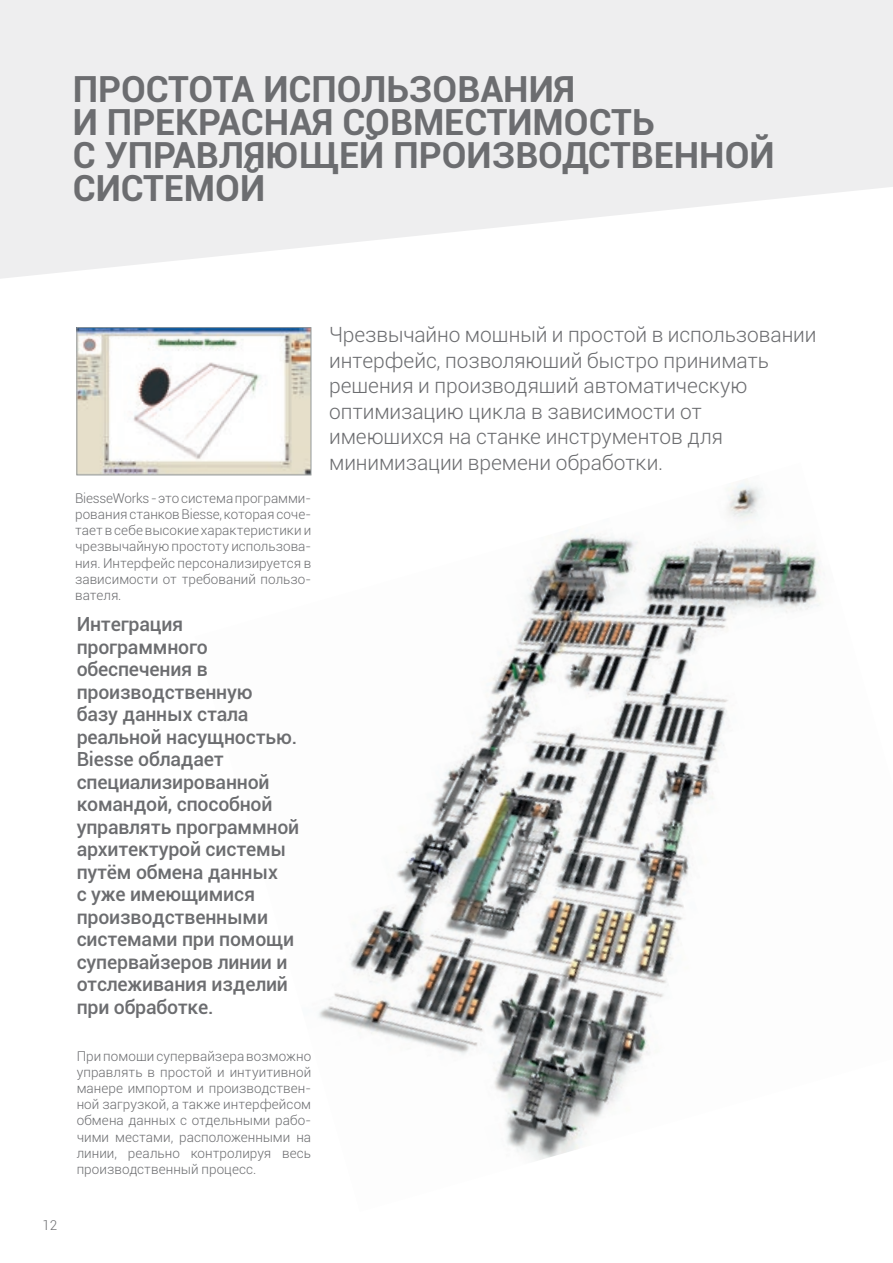
<style>
.page{position:relative;width:893px;height:1263px;background:#fff}
.page>*{position:absolute;margin:0;border:0;box-sizing:border-box;transform-origin:0 0}
.t1{font:700 36px/33px "Roboto";color:#6c6d70}
.t2{font:300 21px/25.5px "Roboto";letter-spacing:-.005em;color:#6c6d70}
.t3{font:500 19.5px/22.5px "Roboto";letter-spacing:-.01em;color:#6c6d70}
.t4{font:300 13.5px/16.2px "Roboto";color:#6c6d70;text-align:justify}
</style>
<div class="page">
<svg style="left:0;top:0;width:893px;height:279px;fill:#eeeeef"></svg>
<img style="left:79px;top:329px;width:230px;height:144px">
<div style="left:77px;top:327px;width:234px;height:148px;border:1px solid #94999a"></div>
<img style="left:195px;top:463px;width:626px;height:698px">
<p class="t1" style="left:73px;top:71px;width:703px">ПРОСТОТА ИСПОЛЬЗОВАНИЯ<br>И ПРЕКРАСНАЯ СОВМЕСТИМОСТЬ<br>С УПРАВЛЯЮЩЕЙ ПРОИЗВОДСТВЕННОЙ<br>СИСТЕМОЙ</p>
<p class="t4" style="left:42px;top:1216px;width:16px">12</p>
<p class="t4" style="left:75px;top:489px;width:238px;text-align:left">BiesseWorks - это система программи&shy;рования станков Biesse, которая соче&shy;тает в себе высокие характеристики и чрезвычайную простоту использова&shy;ния. Интерфейс персонализируется в зависимости от требований пользо&shy;вателя.</p>
<p class="t3" style="left:77px;top:612px;width:224px">Интеграция программного обеспечения в производственную<br>базу данных стала реальной насущностью.<br>Biesse обладает специализированной командой, способной управлять программной архитектурой системы путём обмена данных<br>с уже имеющимися производственными системами при помощи супервайзеров линии и отслеживания изделий при обработке.</p>
<p class="t4" style="left:77px;top:1047px;width:236px">При помощи супервайзера возможно управлять в простой и интуитивной манере импортом и производствен&shy;ной загрузкой, а также интерфейсом обмена данных с отдельными рабо&shy;чими местами, расположенными на линии, реально контролируя весь производственный процесс.</p>
<p class="t2" style="left:329px;top:321px;width:489px">Чрезвычайно мощный и простой в использовании интерфейс, позволяющий быстро принимать решения и производящий автоматическую оптимизацию цикла в зависимости от имеющихся на станке инструментов для минимизации времени обработки.</p>
</div>
